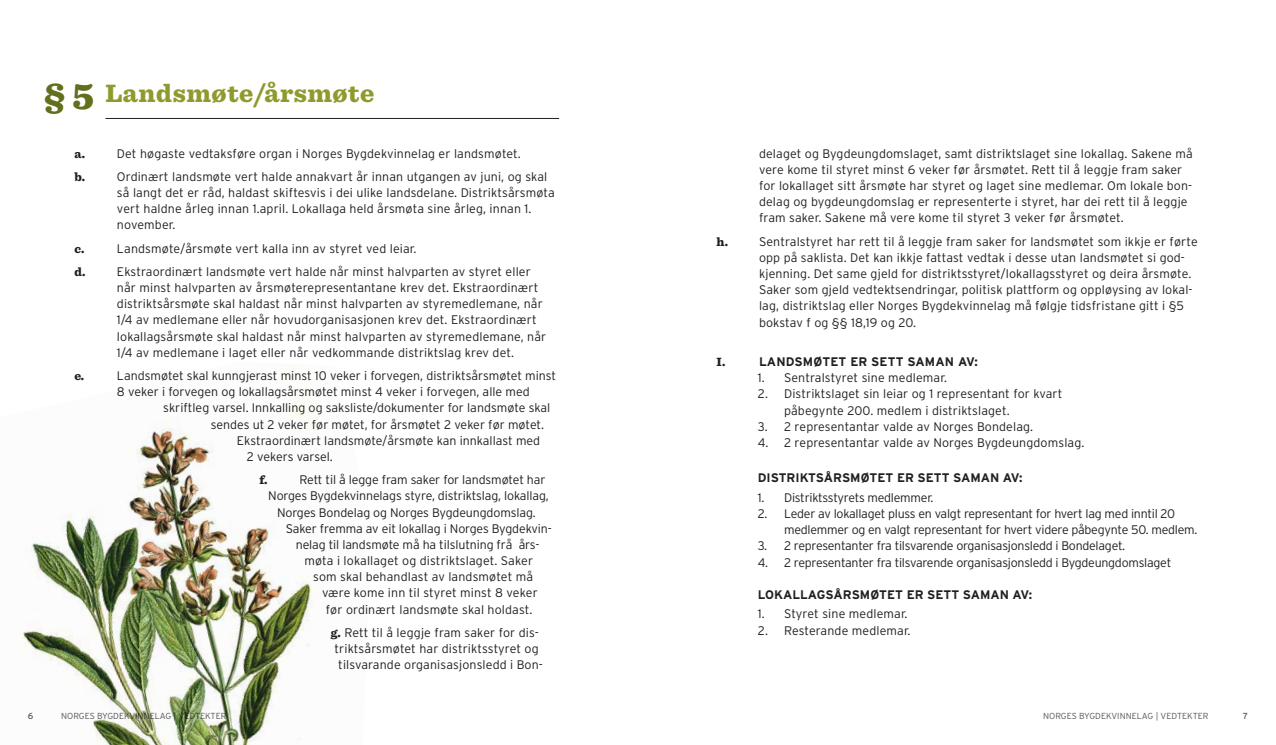
<style>
.page{position:relative;width:1276px;height:745px;background:#fff}
.page>*{position:absolute;margin:0;border:0;box-sizing:border-box;transform-origin:0 0}
.t1{font:900 38.75px "Sentinel";color:#636f1d}
.t2{font:900 26.25px "Sentinel";letter-spacing:.02em;color:#8e9b2c}
.t3{font:900 12.5px "Sentinel";color:#231f20}
.t4{font:300 12.38px/16.1px "Interstate";letter-spacing:.005em;color:#231f20}
.t5{font:300 12.38px/16.1px "Interstate";letter-spacing:-.02em;color:#231f20}
.t6{font:700 12.38px "Interstate";color:#231f20}
.t7{font:300 12.38px "Interstate";letter-spacing:-.015em;color:#231f20}
.t8{font:300 8.75px "Interstate";color:#57585a}
.t9{font:8.75px "Interstate";color:#57585a}
.s1{font-family:"Sentinel";font-weight:900;font-size:12.5px}
</style>
<div class="page">
<hr style="left:105px;top:118px;width:454px;height:1px;background:#231f20">
<img style="left:22px;top:364px;width:296px;height:380px">
<h1 class="t1" style="left:44px;top:65px;width:51px">§ 5</h1>
<h2 class="t2" style="left:105px;top:72px;width:271px">Landsmøte/årsmøte</h2>
<p class="t3" style="left:74px;top:143px;width:12px">a.</p>
<p class="t4" style="left:117px;top:145px;width:405px">Det høgaste vedtaksføre organ i Norges Bygdekvinnelag er landsmøtet.</p>
<p class="t3" style="left:74px;top:167px;width:12px">b.</p>
<p class="t4" style="left:117px;top:168px;width:439px">Ordinært landsmøte vert halde annakvart år innan utgangen av juni, og skal så langt det er råd, haldast skiftesvis i dei ulike landsdelane. Distriktsårsmøta vert haldne årleg innan 1.april. Lokallaga held årsmøta sine årleg, innan 1. november.</p>
<p class="t3" style="left:74px;top:238px;width:11px">c.</p>
<p class="t4" style="left:117px;top:240px;width:301px">Landsmøte/årsmøte vert kalla inn av styret ved leiar.</p>
<p class="t3" style="left:74px;top:261px;width:13px">d.</p>
<p class="t4" style="left:117px;top:263px;width:431px">Ekstraordinært landsmøte vert halde når minst halvparten av styret eller når minst halvparten av årsmøterepresentantane krev det. Ekstraordinært distriktsårsmøte skal haldast når minst halvparten av styremedlemane, når 1/4 av medlemane eller når hovudorganisasjonen krev det. Ekstraordinært lokallagsårsmøte skal haldast når minst halvparten av styremedlemane, når 1/4 av medlemane i laget eller når vedkommande distriktslag krev det.</p>
<p class="t3" style="left:74px;top:365px;width:11px">e.</p>
<p class="t4" style="left:117px;top:367px;width:441px">Landsmøtet skal kunngjerast minst 10 veker i forvegen, distriktsårsmøtet minst<br>8 veker i forvegen og lokallagsårsmøtet minst 4 veker i forvegen, alle med</p>
<p class="t4" style="left:163px;top:399px;width:388px">skriftleg varsel. Innkalling og saksliste/dokumenter for landsmøte skal</p>
<p class="t4" style="left:211px;top:416px;width:335px">sendes ut 2 veker før møtet, for årsmøtet 2 veker før møtet.</p>
<p class="t4" style="left:237px;top:432px;width:305px">Ekstraordinært landsmøte/årsmøte kan innkallast med</p>
<p class="t7" style="left:247px;top:449px;width:87px">2 vekers varsel.</p>
<p class="t3" style="left:259px;top:469px;width:10px">f.</p>
<p class="t4" style="left:299px;top:471px;width:247px">Rett til å legge fram saker for landsmøtet har</p>
<p class="t4" style="left:268px;top:487px;width:282px">Norges Bygdekvinnelags styre, distriktslag, lokallag,</p>
<p class="t4" style="left:277px;top:503px;width:260px">Norges Bondelag og Norges Bygdeungdomslag.</p>
<p class="t4" style="left:286px;top:520px;width:267px">Saker fremma av eit lokallag i Norges Bygdekvin-</p>
<p class="t4" style="left:296px;top:536px;width:245px">nelag til landsmøte må ha tilslutning frå års-</p>
<p class="t4" style="left:304px;top:552px;width:230px">møta i lokallaget og distriktslaget. Saker</p>
<p class="t4" style="left:313px;top:568px;width:221px">som skal behandlast av landsmøtet må</p>
<p class="t4" style="left:322px;top:584px;width:217px">være kome inn til styret minst 8 veker</p>
<p class="t4" style="left:326px;top:600px;width:208px">før ordinært landsmøte skal holdast.</p>
<p class="t4" style="left:331px;top:623px;width:209px"><span class="s1">g.</span> Rett til å leggje fram saker for dis-</p>
<p class="t4" style="left:334px;top:640px;width:206px">triktsårsmøtet har distriktsstyret og</p>
<p class="t4" style="left:338px;top:656px;width:206px">tilsvarande organisasjonsledd i Bon-</p>
<p class="t4" style="left:759px;top:145px;width:435px">delaget og Bygdeungdomslaget, samt distriktslaget sine lokallag. Sakene må vere kome til styret minst 6 veker før årsmøtet. Rett til å leggje fram saker for lokallaget sitt årsmøte har styret og laget sine medlemar. Om lokale bon&shy;delag og bygdeungdomslag er representerte i styret, har dei rett til å leggje fram saker. Sakene må vere kome til styret 3 veker før årsmøtet.</p>
<p class="t3" style="left:716px;top:231px;width:13px">h.</p>
<p class="t4" style="left:759px;top:233px;width:440px">Sentralstyret har rett til å leggje fram saker for landsmøtet som ikkje er førte opp på saklista. Det kan ikkje fattast vedtak i desse utan landsmøtet si god&shy;kjenning. Det same gjeld for distriktsstyret/lokallagsstyret og deira årsmøte.<br>Saker som gjeld vedtektsendringar, politisk plattform og oppløysing av lokal&shy;lag, distriktslag eller Norges Bygdekvinnelag må følgje tidsfristane gitt i §5 bokstav f og §§ 18,19 og 20.</p>
<p class="t3" style="left:716px;top:351px;width:10px">i.</p>
<p class="t6" style="left:759px;top:354px;width:220px">LANDSMØTET ER SETT SAMAN AV:</p>
<p class="t4" style="left:758px;top:369px;width:191px">1. Sentralstyret sine medlemar.</p>
<p class="t4" style="left:784px;top:385px;width:280px;text-indent:-26px">2. Distriktslaget sin leiar og 1 representant for kvart påbegynte 200. medlem i distriktslaget.</p>
<p class="t4" style="left:758px;top:418px;width:277px">3. 2 representantar valde av Norges Bondelag.</p>
<p class="t4" style="left:758px;top:434px;width:328px">4. 2 representantar valde av Norges Bygdeungdomslag.</p>
<p class="t6" style="left:758px;top:470px;width:266px">DISTRIKTSÅRSMØTET ER SETT SAMAN AV:</p>
<p class="t5" style="left:758px;top:489px;width:177px">1. Distriktsstyrets medlemmer.</p>
<p class="t5" style="left:784px;top:505px;width:415px;text-indent:-26px">2. Leder av lokallaget pluss en valgt representant for hvert lag med inntil 20 medlemmer og en valgt representant for hvert videre påbegynte 50. medlem.</p>
<p class="t5" style="left:758px;top:537px;width:369px">3. 2 representanter fra tilsvarende organisasjonsledd i Bondelaget.</p>
<p class="t5" style="left:758px;top:553px;width:415px">4. 2 representanter fra tilsvarende organisasjonsledd i Bygdeungdomslaget</p>
<p class="t6" style="left:758px;top:587px;width:276px">LOKALLAGSÅRSMØTET ER SETT SAMAN AV:</p>
<p class="t4" style="left:758px;top:605px;width:151px">1. Styret sine medlemar.</p>
<p class="t4" style="left:758px;top:621px;width:154px">2. Resterande medlemar.</p>
<p class="t9" style="left:28px;top:710px;width:7px">6</p>
<p class="t8" style="left:61px;top:710px;width:167px">NORGES BYGDEKVINNELAG | VEDTEKTER</p>
<p class="t8" style="left:1043px;top:710px;width:167px">NORGES BYGDEKVINNELAG | VEDTEKTER</p>
<p class="t9" style="left:1242px;top:710px;width:7px">7</p>
</div>
